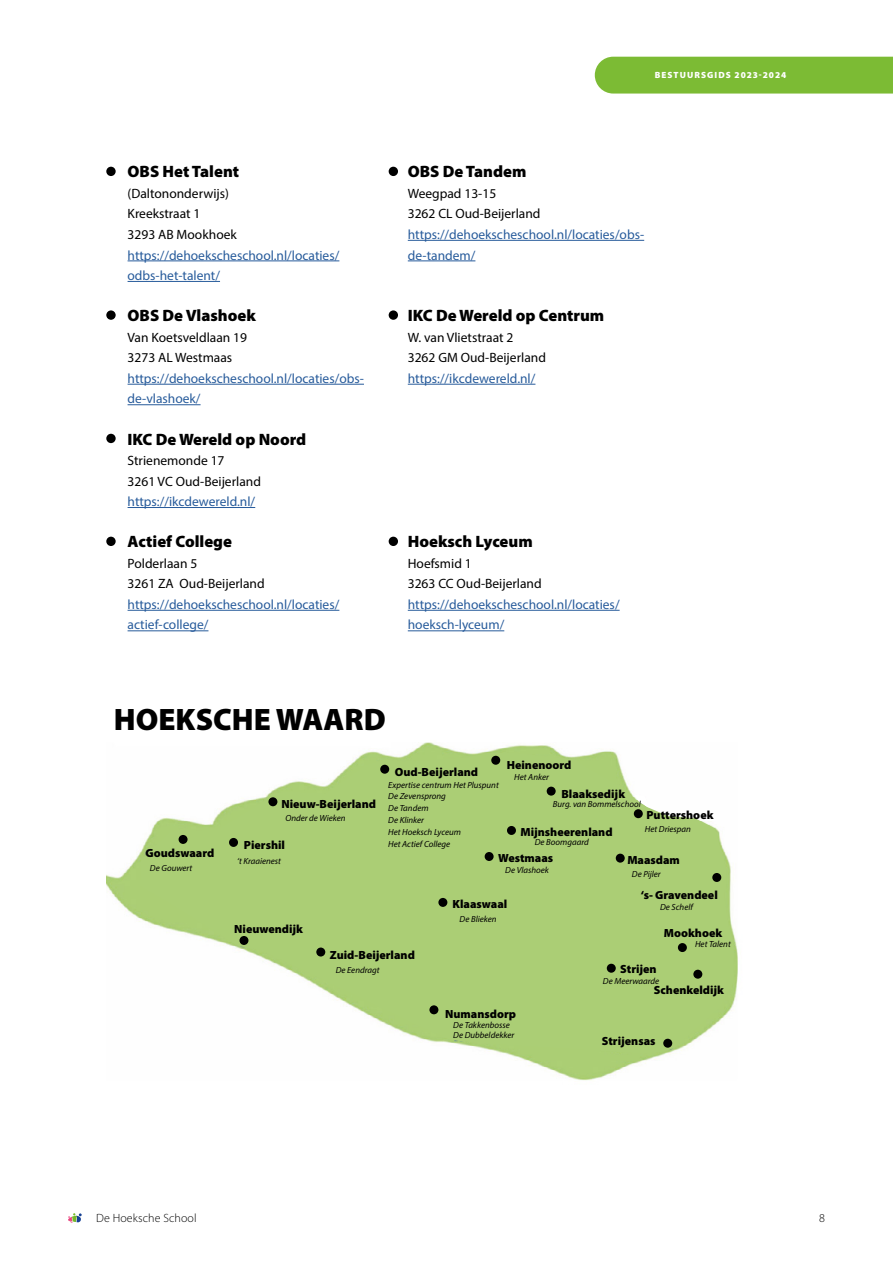
<style>
.page{position:relative;width:893px;height:1263px;background:#fff}
.page>*{position:absolute;margin:0;border:0;box-sizing:border-box;transform-origin:0 0}
.t1{font:900 31.05px "Myriad Pro";color:#000}
.t2{font:900 16.5px "Myriad Pro";color:#000}
.t3{font:13.5px/20.5px "Myriad Pro";color:#275b9b}
.t4{font:13.5px/20.5px "Myriad Pro";color:#000}
.t5{font:300 12px "Myriad Pro";letter-spacing:.01em;color:#000}
.t6{font:900 11.85px/25.7px "Myriad Pro";color:#000}
.t7{font:900 9px "Myriad Pro";letter-spacing:.12em;color:#fff}
.t8{font:italic 8.85px/11.9px "Myriad Pro";color:#000}
</style>
<div class="page">
<svg style="left:68px;top:1213px;width:14px;height:10px"></svg>
<div style="left:595px;top:57px;width:298px;height:37px;background:#7cbb34"></div>
<hr style="left:128px;top:261px;width:211px;height:1px;background:#275b9b">
<hr style="left:128px;top:281px;width:92px;height:1px;background:#275b9b">
<hr style="left:128px;top:384px;width:236px;height:1px;background:#275b9b">
<hr style="left:128px;top:404px;width:73px;height:1px;background:#275b9b">
<hr style="left:128px;top:507px;width:127px;height:1px;background:#275b9b">
<hr style="left:128px;top:610px;width:211px;height:1px;background:#275b9b">
<hr style="left:128px;top:630px;width:80px;height:1px;background:#275b9b">
<hr style="left:408px;top:240px;width:236px;height:1px;background:#275b9b">
<hr style="left:408px;top:261px;width:67px;height:1px;background:#275b9b">
<hr style="left:408px;top:384px;width:127px;height:1px;background:#275b9b">
<hr style="left:408px;top:610px;width:212px;height:1px;background:#275b9b">
<hr style="left:408px;top:630px;width:96px;height:1px;background:#275b9b">
<img style="left:106px;top:742px;width:632px;height:339px">
<svg style="left:140px;top:753px;width:594px;height:301px;fill:#abce75"></svg>
<svg style="left:634px;top:794px;width:14px;height:14px"></svg>
<div style="left:268px;top:797px;width:9px;height:9px;background:#000;border-radius:50%"></div>
<div style="left:229px;top:838px;width:9px;height:9px;background:#000;border-radius:50%"></div>
<div style="left:179px;top:835px;width:9px;height:9px;background:#000;border-radius:50%"></div>
<div style="left:239px;top:936px;width:9px;height:9px;background:#000;border-radius:50%"></div>
<div style="left:316px;top:947px;width:9px;height:9px;background:#000;border-radius:50%"></div>
<div style="left:380px;top:765px;width:9px;height:9px;background:#000;border-radius:50%"></div>
<div style="left:438px;top:898px;width:9px;height:9px;background:#000;border-radius:50%"></div>
<div style="left:485px;top:852px;width:9px;height:9px;background:#000;border-radius:50%"></div>
<div style="left:507px;top:826px;width:9px;height:9px;background:#000;border-radius:50%"></div>
<div style="left:491px;top:756px;width:9px;height:9px;background:#000;border-radius:50%"></div>
<div style="left:547px;top:787px;width:9px;height:9px;background:#000;border-radius:50%"></div>
<div style="left:616px;top:854px;width:9px;height:9px;background:#000;border-radius:50%"></div>
<div style="left:634px;top:809px;width:9px;height:9px;background:#000;border-radius:50%"></div>
<div style="left:712px;top:873px;width:9px;height:9px;background:#000;border-radius:50%"></div>
<div style="left:607px;top:964px;width:9px;height:9px;background:#000;border-radius:50%"></div>
<div style="left:678px;top:943px;width:9px;height:9px;background:#000;border-radius:50%"></div>
<div style="left:693px;top:970px;width:9px;height:9px;background:#000;border-radius:50%"></div>
<div style="left:663px;top:1039px;width:9px;height:9px;background:#000;border-radius:50%"></div>
<div style="left:429px;top:1005px;width:9px;height:9px;background:#000;border-radius:50%"></div>
<div style="left:106px;top:167px;width:10px;height:9px;background:#000;border-radius:50%"></div>
<svg style="left:106px;top:310px;width:10px;height:10px"></svg>
<div style="left:106px;top:434px;width:10px;height:9px;background:#000;border-radius:50%"></div>
<div style="left:106px;top:537px;width:10px;height:9px;background:#000;border-radius:50%"></div>
<div style="left:389px;top:167px;width:9px;height:9px;background:#000;border-radius:50%"></div>
<div style="left:389px;top:310px;width:9px;height:10px;background:#000;border-radius:50%"></div>
<div style="left:389px;top:537px;width:9px;height:9px;background:#000;border-radius:50%"></div>
<p class="t7" style="left:655px;top:69px;width:133px">BESTUURSGIDS 2023-2024</p>
<p class="t2" style="left:128px;top:161px;width:113px">OBS Het Talent</p>
<p class="t4" style="left:128px;top:183px;width:111px">(Daltononderwijs)<br>Kreekstraat 1<br>3293 AB Mookhoek</p>
<p class="t3" style="left:128px;top:244px;width:213px">https://dehoekscheschool.nl/locaties/ odbs-het-talent/</p>
<p class="t2" style="left:128px;top:305px;width:130px">OBS De Vlashoek</p>
<p class="t4" style="left:128px;top:327px;width:121px">Van Koetsveldlaan 19<br>3273 AL Westmaas</p>
<p class="t3" style="left:128px;top:368px;width:238px">https://dehoekscheschool.nl/locaties/obs&shy;de-vlashoek/</p>
<p class="t2" style="left:128px;top:428px;width:180px">IKC De Wereld op Noord</p>
<p class="t4" style="left:128px;top:450px;width:135px">Strienemonde 17<br>3261 VC Oud-Beijerland</p>
<p class="t3" style="left:128px;top:491px;width:129px">https://ikcdewereld.nl/</p>
<p class="t2" style="left:128px;top:531px;width:106px">Actief College</p>
<p class="t4" style="left:128px;top:553px;width:139px">Polderlaan 5<br>3261 ZA Oud-Beijerland</p>
<p class="t3" style="left:128px;top:594px;width:213px">https://dehoekscheschool.nl/locaties/ actief-college/</p>
<p class="t2" style="left:408px;top:161px;width:120px">OBS De Tandem</p>
<p class="t4" style="left:408px;top:183px;width:134px">Weegpad 13-15<br>3262 CL Oud-Beijerland</p>
<p class="t3" style="left:408px;top:224px;width:238px">https://dehoekscheschool.nl/locaties/obs&shy;de-tandem/</p>
<p class="t2" style="left:408px;top:305px;width:198px">IKC De Wereld op Centrum</p>
<p class="t4" style="left:408px;top:327px;width:140px">W. van Vlietstraat 2<br>3262 GM Oud-Beijerland</p>
<p class="t3" style="left:408px;top:368px;width:129px">https://ikcdewereld.nl/</p>
<p class="t2" style="left:408px;top:531px;width:126px">Hoeksch Lyceum</p>
<p class="t4" style="left:408px;top:553px;width:135px">Hoefsmid 1<br>3263 CC Oud-Beijerland</p>
<p class="t3" style="left:408px;top:594px;width:213px">https://dehoekscheschool.nl/locaties/ hoeksch-lyceum/</p>
<h1 class="t1" style="left:114px;top:699px;width:273px">HOEKSCHE WAARD</h1>
<p class="t6" style="left:145px;top:840px;width:70px">Goudswaard</p>
<p class="t8" style="left:150px;top:862px;width:44px">De Gouwert</p>
<p class="t6" style="left:507px;top:751px;width:66px">Heinenoord</p>
<p class="t6" style="left:395px;top:758px;width:85px">Oud-Beijerland</p>
<p class="t8" style="left:514px;top:771px;width:36px">Het Anker</p>
<p class="t8" style="left:388px;top:778px;width:112px">Expertise centrum Het Pluspunt<br>De Zevensprong<br>De Tandem<br>De Klinker<br>Het Hoeksch Lyceum<br>Het Actief College</p>
<p class="t6" style="left:561px;top:780px;width:65px">Blaaksedijk</p>
<p class="t6" style="left:281px;top:791px;width:96px">Nieuw-Beijerland</p>
<p class="t8" style="left:553px;top:798px;width:89px">Burg. van Bommelschool</p>
<p class="t8" style="left:535px;top:836px;width:55px">De Boomgaard</p>
<p class="t8" style="left:505px;top:864px;width:45px">De Vlashoek</p>
<p class="t6" style="left:647px;top:802px;width:68px">Puttershoek</p>
<p class="t8" style="left:285px;top:812px;width:62px">Onder de Wieken</p>
<p class="t8" style="left:645px;top:823px;width:48px">Het Driespan</p>
<p class="t8" style="left:632px;top:868px;width:30px">De Pijler</p>
<p class="t8" style="left:660px;top:901px;width:34px">De Schelf</p>
<p class="t6" style="left:498px;top:819px;width:116px;text-indent:22px">Mijnsheerenland<br>Westmaas</p>
<p class="t6" style="left:453px;top:890px;width:56px">Klaaswaal</p>
<p class="t6" style="left:244px;top:832px;width:43px">Piershil</p>
<p class="t6" style="left:627px;top:846px;width:54px">Maasdam</p>
<p class="t6" style="left:641px;top:881px;width:78px">‘s- Gravendeel</p>
<p class="t6" style="left:664px;top:919px;width:60px">Mookhoek</p>
<p class="t6" style="left:654px;top:958px;width:72px;line-height:20.4px;text-indent:-34px">Strijen<br>Schenkeldijk</p>
<p class="t8" style="left:237px;top:855px;width:45px">‘t Kraaienest</p>
<p class="t8" style="left:460px;top:913px;width:38px">De Blieken</p>
<p class="t6" style="left:234px;top:916px;width:70px">Nieuwendijk</p>
<p class="t8" style="left:695px;top:938px;width:37px">Het Talent</p>
<p class="t6" style="left:330px;top:941px;width:86px">Zuid-Beijerland</p>
<p class="t8" style="left:336px;top:964px;width:45px">De Eendragt</p>
<p class="t8" style="left:603px;top:975px;width:58px">De Meerwaarde</p>
<p class="t6" style="left:445px;top:1000px;width:72px">Numansdorp</p>
<p class="t8" style="left:453px;top:1019px;width:62px;line-height:10.6px">De Takkenbosse<br>De Dubbeldekker</p>
<p class="t6" style="left:602px;top:1028px;width:55px">Strijensas</p>
<p class="t5" style="left:96px;top:1212px;width:102px">De Hoeksche School</p>
<p class="t5" style="left:819px;top:1212px;width:7px">8</p>
</div>
